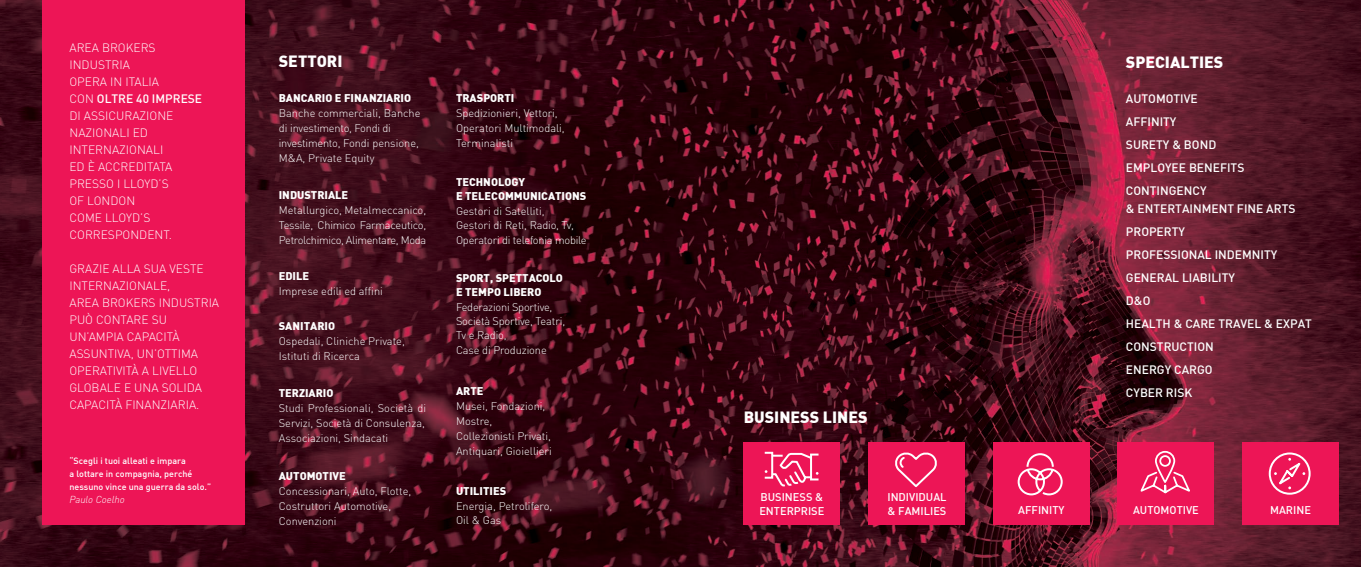
<style>
.page{position:relative;width:1361px;height:567px;background:#fff}
.page>*{position:absolute;margin:0;border:0;box-sizing:border-box;transform-origin:0 0}
.t1{font:900 16px "DIN";color:#fff}
.t2{font:300 12px/17px "DIN";color:#fff}
.t3{font:500 12px/23px "DIN";color:#fff}
.t4{font:300 11px/15px "DIN";color:#fff}
.t5{font:900 11px/14px "DIN";color:#fff}
.t6{font:300 11px/14px "DIN";letter-spacing:-.02em;color:#fff}
.t7{font:500 11px/14px "DIN";color:#fff}
.t8{font:italic 300 10px "DIN";color:#fff}
.t9{font:500 9px/13px "DIN";color:#fff}
.s1{font-weight:500}
</style>
<div class="page">
<img style="left:0;top:0;width:1361px;height:567px">
<div style="left:43px;top:0;width:202px;height:524px;background:#ed1556"></div>
<div style="left:743px;top:442px;width:97px;height:83px;background:#ed1556"></div>
<div style="left:868px;top:442px;width:97px;height:83px;background:#ed1556"></div>
<div style="left:993px;top:442px;width:96px;height:83px;background:#ed1556"></div>
<div style="left:1117px;top:442px;width:97px;height:83px;background:#ed1556"></div>
<div style="left:1242px;top:442px;width:96px;height:83px;background:#ed1556"></div>
<svg style="left:1017px;top:453px;width:46px;height:43px"></svg>
<svg style="left:1140px;top:450px;width:50px;height:44px"></svg>
<svg style="left:765px;top:452px;width:53px;height:35px"></svg>
<svg style="left:895px;top:452px;width:42px;height:36px"></svg>
<div style="left:1268px;top:452px;width:42px;height:43px;border:2px solid #fff;border-radius:50%"></div>
<svg style="left:1274px;top:458px;width:31px;height:31px"></svg>
<p class="t2" style="left:69px;top:39px;width:134px">AREA BROKERS<br>INDUSTRIA<br>OPERA IN ITALIA<br>CON <span class="s1">OLTRE 40 IMPRESE<br></span>DI ASSICURAZIONE<br>NAZIONALI ED<br>INTERNAZIONALI<br>ED È ACCREDITATA<br>PRESSO I LLOYD’S<br>OF LONDON<br>COME LLOYD’S<br>CORRESPONDENT.</p>
<p class="t2" style="left:69px;top:260px;width:151px">GRAZIE ALLA SUA VESTE<br>INTERNAZIONALE,<br>AREA BROKERS INDUSTRIA<br>PUÒ CONTARE SU<br>UN’AMPIA CAPACITÀ<br>ASSUNTIVA, UN’OTTIMA<br>OPERATIVITÀ A LIVELLO<br>GLOBALE E UNA SOLIDA<br>CAPACITÀ FINANZIARIA.</p>
<p class="t9" style="left:69px;top:454px;width:143px">“Scegli i tuoi alleati e impara<br>a lottare in compagnia, perché nessuno vince una guerra da solo.”</p>
<p class="t8" style="left:69px;top:494px;width:57px">Paulo Coelho</p>
<h1 class="t1" style="left:279px;top:51px;width:65px">SETTORI</h1>
<p class="t5" style="left:279px;top:90px;width:134px">BANCARIO E FINANZIARIO</p>
<p class="t4" style="left:279px;top:105px;width:143px">Banche commerciali, Banche di investimento, Fondi di investimento, Fondi pensione,<br>M&amp;A, Private Equity</p>
<p class="t5" style="left:279px;top:187px;width:71px">INDUSTRIALE</p>
<p class="t4" style="left:279px;top:202px;width:149px;text-align:justify">Metallurgico, Metalmeccanico, Tessile, Chimico Farmaceutico, Petrolchimico, Alimentare, Moda</p>
<p class="t5" style="left:279px;top:268px;width:32px">EDILE</p>
<p class="t4" style="left:279px;top:283px;width:106px">Imprese edili ed affini</p>
<p class="t5" style="left:279px;top:318px;width:58px">SANITARIO</p>
<p class="t4" style="left:279px;top:333px;width:128px">Ospedali, Cliniche Private,<br>Istituti di Ricerca</p>
<p class="t5" style="left:279px;top:385px;width:56px">TERZIARIO</p>
<p class="t4" style="left:279px;top:400px;width:149px;text-align:justify">Studi Professionali, Società di Servizi, Società di Consulenza, Associazioni, Sindacati</p>
<p class="t5" style="left:279px;top:468px;width:69px">AUTOMOTIVE</p>
<p class="t4" style="left:279px;top:483px;width:134px">Concessionari, Auto, Flotte,<br>Costruttori Automotive,<br>Convenzioni</p>
<p class="t5" style="left:456px;top:90px;width:60px">TRASPORTI</p>
<p class="t4" style="left:456px;top:105px;width:110px">Spedizionieri, Vettori,<br>Operatori Multimodali,<br>Terminalisti</p>
<p class="t5" style="left:456px;top:174px;width:132px">TECHNOLOGY<br>E TELECOMMUNICATIONS</p>
<p class="t4" style="left:456px;top:204px;width:120px;line-height:14px">Gestori di Satelliti,<br>Gestori di Reti, Radio, Tv,</p>
<p class="t6" style="left:456px;top:233px;width:132px">Operatori di telefonia mobile</p>
<p class="t5" style="left:456px;top:270px;width:108px">SPORT, SPETTACOLO<br>E TEMPO LIBERO</p>
<p class="t6" style="left:456px;top:300px;width:111px">Federazioni Sportive,<br>Società Sportive, Teatri,<br>Tv e Radio,</p>
<p class="t4" style="left:456px;top:342px;width:92px">Case di Produzione</p>
<p class="t5" style="left:456px;top:383px;width:29px">ARTE</p>
<p class="t4" style="left:456px;top:398px;width:97px">Musei, Fondazioni,<br>Mostre,<br>Collezionisti Privati,<br>Antiquari, Gioiellieri</p>
<p class="t5" style="left:456px;top:483px;width:52px">UTILITIES</p>
<p class="t4" style="left:456px;top:499px;width:98px;line-height:14px">Energia, Petrolifero,<br>Oil &amp; Gas</p>
<h1 class="t1" style="left:744px;top:407px;width:125px">BUSINESS LINES</h1>
<p class="t7" style="left:759px;top:490px;width:67px">BUSINESS &amp;<br>ENTERPRISE</p>
<p class="t7" style="left:887px;top:490px;width:61px">INDIVIDUAL &amp; FAMILIES</p>
<h1 class="t1" style="left:1126px;top:51px;width:99px">SPECIALTIES</h1>
<p class="t3" style="left:1126px;top:87px;width:120px">AUTOMOTIVE<br>AFFINITY<br>SURETY &amp; BOND<br>EMPLOYEE BENEFITS<br>CONTINGENCY</p>
<p class="t3" style="left:1126px;top:197px;width:187px">&amp; ENTERTAINMENT FINE ARTS<br>PROPERTY<br>PROFESSIONAL INDEMNITY<br>GENERAL LIABILITY<br>D&amp;O<br>HEALTH &amp; CARE TRAVEL &amp; EXPAT<br>CONSTRUCTION<br>ENERGY CARGO<br>CYBER RISK</p>
<p class="t7" style="left:1018px;top:503px;width:48px">AFFINITY</p>
<p class="t7" style="left:1133px;top:503px;width:67px">AUTOMOTIVE</p>
<p class="t7" style="left:1270px;top:502px;width:42px">MARINE</p>
</div>
